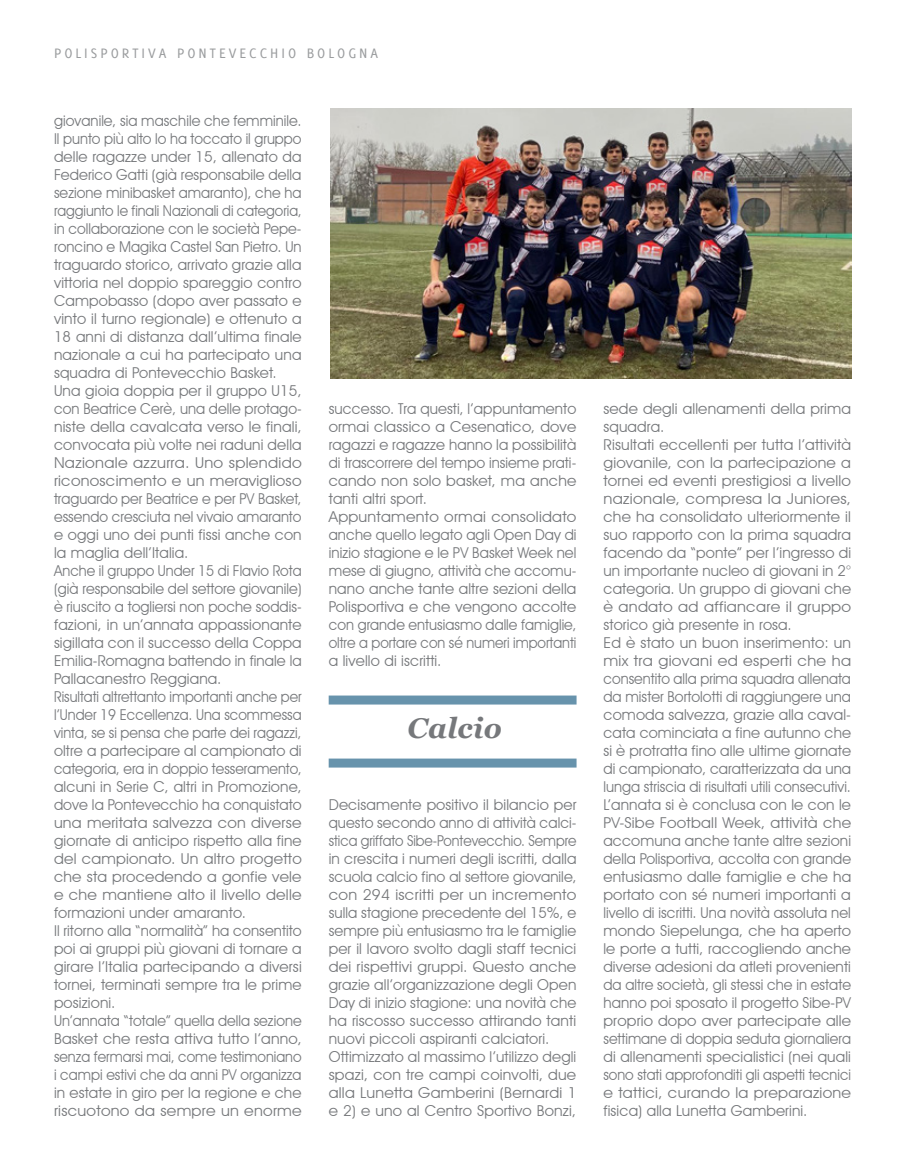
<style>
.page{position:relative;width:905px;height:1175px;background:#fff}
.page>*{position:absolute;margin:0;border:0;box-sizing:border-box;transform-origin:0 0}
.Georgia_bold_italic{font:italic 700 28.5px "Georgia";letter-spacing:.01em;color:#76787b}
.t1{font:15px/18px "Avant Garde IT Cby BT";letter-spacing:.01em;color:#76787b;text-align:justify}
.t2{font:15px/18px "Avant Garde IT Cby BT";letter-spacing:.01em;color:#76787b;text-align:justify;scale:.95 1}
.t3{font:15px/18px "Avant Garde IT Cby BT";letter-spacing:.01em;color:#76787b;text-align:justify;scale:.93 1}
.t4{font:15px/18px "Avant Garde IT Cby BT";letter-spacing:.01em;color:#76787b;text-align:justify;scale:1.04 1}
.t5{font:15px/18px "Avant Garde IT Cby BT";letter-spacing:.01em;color:#76787b;text-align:justify;scale:.94 1}
.t6{font:15px "Avant Garde IT Cby BT";letter-spacing:.01em;color:#76787b;scale:.96 1}
.t7{font:15px "Delicious";letter-spacing:.2em;color:#9a9c9e}
</style>
<div class="page">
<img style="left:330px;top:108px;width:521px;height:270px">
<div style="left:328px;top:695px;width:248px;height:9px;background:#6793ac"></div>
<div style="left:328px;top:758px;width:248px;height:9px;background:#6793ac"></div>
<p class="t7" style="left:54px;top:45px;width:326px">POLISPORTIVA PONTEVECCHIO BOLOGNA</p>
<p class="t6" style="left:54px;top:112px;width:259px">giovanile, sia maschile che femminile.</p>
<p class="t2" style="left:54px;top:130px;width:262px">Il punto più alto lo ha toccato il gruppo delle ragazze under 15, allenato da Federico Gatti (già responsabile della sezione minibasket amaranto), che ha raggiunto le finali Nazionali di categoria, in collaborazione con le società Pepe&shy;roncino e Magika Castel San Pietro. Un traguardo storico, arrivato grazie alla vittoria nel doppio spareggio contro Campobasso (dopo aver passato e vinto il turno regionale) e ottenuto a 18 anni di distanza dall’ultima finale nazionale a cui ha partecipato una squadra di Pontevecchio Basket.</p>
<p class="t1" style="left:54px;top:382px;width:249px">Una gioia doppia per il gruppo U15, con Beatrice Cerè, una delle protago&shy;niste della cavalcata verso le finali, convocata più volte nei raduni della Nazionale azzurra. Uno splendido riconoscimento e un meraviglioso traguardo per Beatrice e per PV Basket, essendo cresciuta nel vivaio amaranto e oggi uno dei punti fissi anche con la maglia dell’Italia.</p>
<p class="t5" style="left:54px;top:562px;width:265px">Anche il gruppo Under 15 di Flavio Rota (già responsabile del settore giovanile) è riuscito a togliersi non poche soddis&shy;fazioni, in un’annata appassionante sigillata con il successo della Coppa Emilia-Romagna battendo in finale la Pallacanestro Reggiana.</p>
<p class="t3" style="left:54px;top:688px;width:268px">Risultati altrettanto importanti anche per l’Under 19 Eccellenza. Una scommessa vinta, se si pensa che parte dei ragazzi, oltre a partecipare al campionato di categoria, era in doppio tesseramento, alcuni in Serie C, altri in Promozione, dove la Pontevecchio ha conquistato una meritata salvezza con diverse giornate di anticipo rispetto alla fine del campionato. Un altro progetto che sta procedendo a gonfie vele e che mantiene alto il livello delle formazioni under amaranto.</p>
<p class="t1" style="left:54px;top:922px;width:249px">Il ritorno alla “normalità” ha consentito poi ai gruppi più giovani di tornare a girare l’Italia partecipando a diversi tornei, terminati sempre tra le prime posizioni.</p>
<p class="t2" style="left:54px;top:1012px;width:262px">Un’annata “totale” quella della sezione Basket che resta attiva tutto l’anno, senza fermarsi mai, come testimoniano i campi estivi che da anni PV organizza in estate in giro per la regione e che riscuotono da sempre un enorme</p>
<p class="t1" style="left:329px;top:400px;width:249px">successo. Tra questi, l’appuntamento ormai classico a Cesenatico, dove ragazzi e ragazze hanno la possibilità di trascorrere del tempo insieme prati&shy;cando non solo basket, ma anche tanti altri sport.</p>
<p class="t4" style="left:329px;top:508px;width:240px">Appuntamento ormai consolidato anche quello legato agli Open Day di inizio stagione e le PV Basket Week nel mese di giugno, attività che accomu&shy;nano anche tante altre sezioni della Polisportiva e che vengono accolte con grande entusiasmo dalle famiglie, oltre a portare con sé numeri importanti a livello di iscritti.</p>
<p class="Georgia_bold_italic" style="left:407px;top:707px;width:96px">Calcio</p>
<p class="t1" style="left:329px;top:796px;width:249px">Decisamente positivo il bilancio per questo secondo anno di attività calci&shy;stica griffato Sibe-Pontevecchio. Sempre in crescita i numeri degli iscritti, dalla scuola calcio fino al settore giovanile, con 294 iscritti per un incremento sulla stagione precedente del 15%, e sempre più entusiasmo tra le famiglie per il lavoro svolto dagli staff tecnici dei rispettivi gruppi. Questo anche grazie all’organizzazione degli Open Day di inizio stagione: una novità che ha riscosso successo attirando tanti nuovi piccoli aspiranti calciatori.</p>
<p class="t1" style="left:329px;top:1048px;width:249px">Ottimizzato al massimo l’utilizzo degli spazi, con tre campi coinvolti, due alla Lunetta Gamberini (Bernardi 1 e 2) e uno al Centro Sportivo Bonzi,</p>
<p class="t1" style="left:603px;top:400px;width:249px">sede degli allenamenti della prima squadra.</p>
<p class="t1" style="left:603px;top:436px;width:249px">Risultati eccellenti per tutta l’attività giovanile, con la partecipazione a tornei ed eventi prestigiosi a livello nazionale, compresa la Juniores, che ha consolidato ulteriormente il suo rapporto con la prima squadra facendo da “ponte” per l’ingresso di un importante nucleo di giovani in 2° categoria. Un gruppo di giovani che è andato ad affiancare il gruppo storico già presente in rosa.</p>
<p class="t1" style="left:603px;top:634px;width:249px">Ed è stato un buon inserimento: un mix tra giovani ed esperti che ha consentito alla prima squadra allenata da mister Bortolotti di raggiungere una comoda salvezza, grazie alla caval&shy;cata cominciata a fine autunno che si è protratta fino alle ultime giornate di campionato, caratterizzata da una lunga striscia di risultati utili consecutivi.</p>
<p class="t1" style="left:603px;top:796px;width:249px">L’annata si è conclusa con le con le PV-Sibe Football Week, attività che accomuna anche tante altre sezioni della Polisportiva, accolta con grande entusiasmo dalle famiglie e che ha portato con sé numeri importanti a livello di iscritti. Una novità assoluta nel mondo Siepelunga, che ha aperto le porte a tutti, raccogliendo anche diverse adesioni da atleti provenienti da altre società, gli stessi che in estate hanno poi sposato il progetto Sibe-PV proprio dopo aver partecipate alle settimane di doppia seduta giornaliera di allenamenti specialistici (nei quali sono stati approfonditi gli aspetti tecnici e tattici, curando la preparazione fisica) alla Lunetta Gamberini.</p>
</div>
